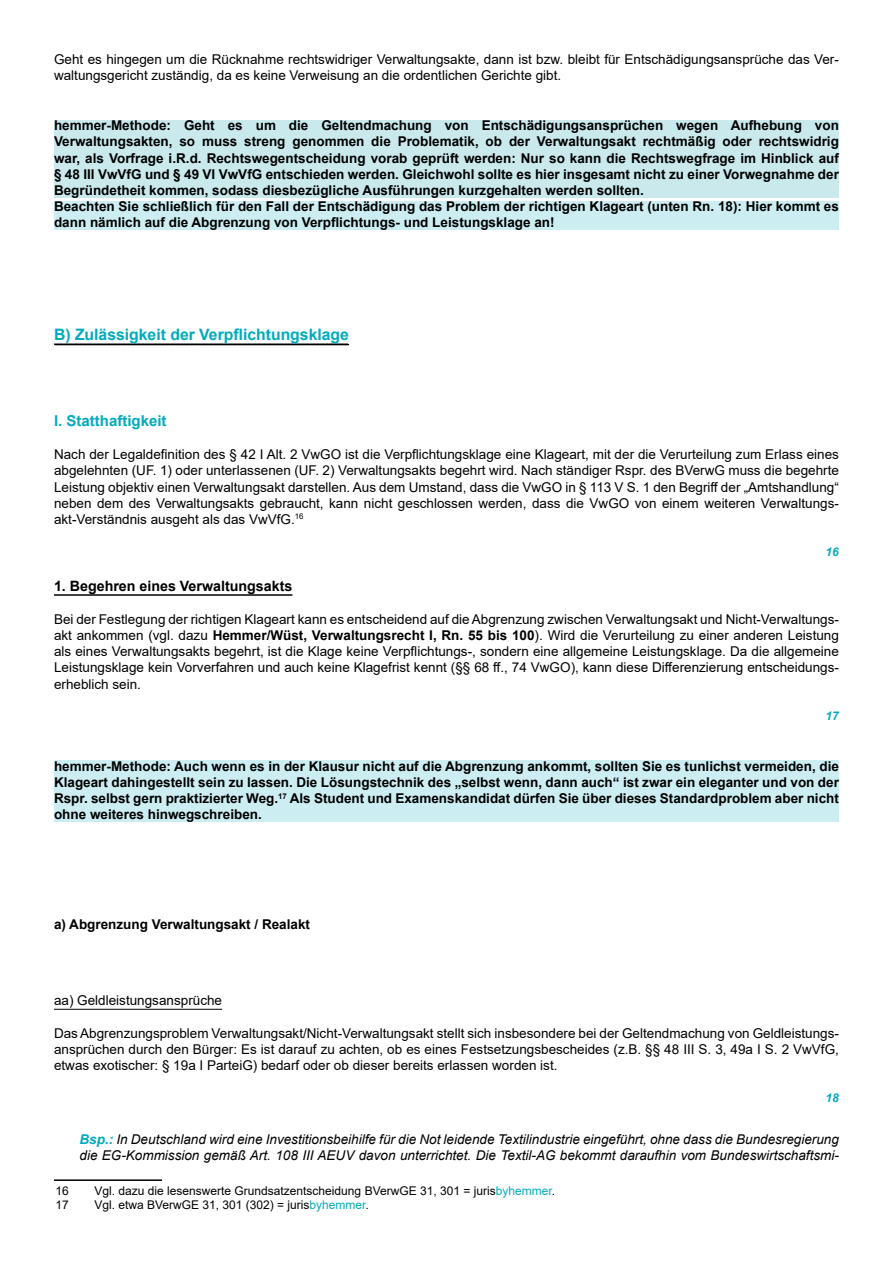
<style>
.page{position:relative;width:893px;height:1263px;background:#fff}
.page>*{position:absolute;margin:0;border:0;box-sizing:border-box;transform-origin:0 0}
.t1{font:700 15.75px "Arial";color:#00abbd}
.t2{font:700 15px "Arial";color:#00abbd}
.t3{font:700 14.25px "Arial";color:#000}
.t4{font:13.5px/16.2px "Arial";color:#000;text-align:justify}
.t5{font:700 13.5px/16.2px "Arial";color:#000}
.t6{font:italic 13.5px/16.2px "Arial";color:#000}
.t7{font:12px "Arial";color:#000}
.t8{font:italic 700 12px "Arial";color:#00abbd}
.s1{font-weight:700}
.s2{font-weight:700;color:#00abbd}
.s3{color:#00abbd}
</style>
<div class="page">
<div style="left:54px;top:120px;width:785px;height:78px;background:#c9e9ed"></div>
<div style="left:54px;top:201px;width:785px;height:29px;background:#cceef2"></div>
<svg style="left:54px;top:343px;width:295px;height:3px"></svg>
<hr style="left:54px;top:594px;width:238px;height:2px;background:#000">
<div style="left:54px;top:761px;width:785px;height:61px;background:#cceef2"></div>
<hr style="left:54px;top:1009px;width:168px;height:1px;background:#000">
<hr style="left:54px;top:1179px;width:108px;height:2px;background:#000">
<p class="t4" style="left:54px;top:51px;width:786px">Geht es hingegen um die Rücknahme rechtswidriger Verwaltungsakte, dann ist bzw. bleibt für Entschädigungsansprüche das Ver&shy;waltungsgericht zuständig, da es keine Verweisung an die ordentlichen Gerichte gibt.</p>
<p class="t5" style="left:54px;top:118px;width:786px">hemmer-Methode: Geht es um die Geltendmachung von Entschädigungsansprüchen wegen Aufhebung von Verwaltungsakten, so muss streng genommen die Problematik, ob der Verwaltungsakt rechtmäßig oder rechtswidrig war, als Vorfrage i.R.d. Rechtswegentscheidung vorab geprüft werden: Nur so kann die Rechtswegfrage im Hinblick auf § 48 III VwVfG und § 49 VI VwVfG entschieden werden. Gleichwohl sollte es hier insgesamt nicht zu einer Vorwegnahme der Begründetheit kommen, sodass diesbezügliche Ausführungen kurzgehalten werden sollten.<br>Beachten Sie schließlich für den Fall der Entschädigung das Problem der richtigen Klageart (unten Rn. 18): Hier kommt es dann nämlich auf die Abgrenzung von Verpflichtungs- und Leistungsklage an!</p>
<p class="t1" style="left:54px;top:323px;width:296px">B) Zulässigkeit der Verpflichtungsklage</p>
<p class="t2" style="left:54px;top:410px;width:114px">I. Statthaftigkeit</p>
<p class="t4" style="left:54px;top:446px;width:786px">Nach der Legaldefinition des § 42 I Alt. 2 VwGO ist die Verpflichtungsklage eine Klageart, mit der die Verurteilung zum Erlass eines abgelehnten (UF. 1) oder unterlassenen (UF. 2) Verwaltungsakts begehrt wird. Nach ständiger Rspr. des BVerwG muss die begehrte Leistung objektiv einen Verwaltungsakt darstellen. Aus dem Umstand, dass die VwGO in § 113 V S. 1 den Begriff der „Amtshandlung“ neben dem des Verwaltungsakts gebraucht, kann nicht geschlossen werden, dass die VwGO von einem weiteren Verwaltungs&shy;akt-Verständnis ausgeht als das VwVfG.<sup>16</sup></p>
<p class="t8" style="left:826px;top:544px;width:15px">16</p>
<p class="t3" style="left:54px;top:575px;width:240px">1. Begehren eines Verwaltungsakts</p>
<p class="t4" style="left:54px;top:611px;width:786px">Bei der Festlegung der richtigen Klageart kann es entscheidend auf die Abgrenzung zwischen Verwaltungsakt und Nicht-Verwaltungs&shy;akt ankommen (vgl. dazu <span class="s1">Hemmer/Wüst, Verwaltungsrecht I, Rn. 55 bis 100</span>). Wird die Verurteilung zu einer anderen Leistung als eines Verwaltungsakts begehrt, ist die Klage keine Verpflichtungs-, sondern eine allgemeine Leistungsklage. Da die allgemeine Leistungsklage kein Vorverfahren und auch keine Klagefrist kennt (§§ 68 ff., 74 VwGO), kann diese Differenzierung entscheidungs&shy;erheblich sein.</p>
<p class="t8" style="left:826px;top:708px;width:15px">17</p>
<p class="t5" style="left:54px;top:758px;width:786px;text-align:justify">hemmer-Methode: Auch wenn es in der Klausur nicht auf die Abgrenzung ankommt, sollten Sie es tunlichst vermeiden, die Klageart dahingestellt sein zu lassen. Die Lösungstechnik des „selbst wenn, dann auch“ ist zwar ein eleganter und von der Rspr. selbst gern praktizierter Weg.<sup>17</sup> Als Student und Examenskandidat dürfen Sie über dieses Standardproblem aber nicht ohne weiteres hinwegschreiben.</p>
<p class="t5" style="left:54px;top:916px;width:258px">a) Abgrenzung Verwaltungsakt / Realakt</p>
<p class="t4" style="left:54px;top:992px;width:170px">aa) Geldleistungsansprüche</p>
<p class="t4" style="left:54px;top:1025px;width:786px">Das Abgrenzungsproblem Verwaltungsakt/Nicht-Verwaltungsakt stellt sich insbesondere bei der Geltendmachung von Geldleistungs&shy;ansprüchen durch den Bürger: Es ist darauf zu achten, ob es eines Festsetzungsbescheides (z.B. §§ 48 III S. 3, 49a I S. 2 VwVfG, etwas exotischer: § 19a I ParteiG) bedarf oder ob dieser bereits erlassen worden ist.</p>
<p class="t8" style="left:826px;top:1090px;width:15px">18</p>
<p class="t6" style="left:80px;top:1131px;width:761px"><span class="s2">Bsp.:</span> In Deutschland wird eine Investitionsbeihilfe für die Not leidende Textilindustrie eingeführt, ohne dass die Bundesregierung die EG-Kommission gemäß Art. 108 III AEUV davon unterrichtet. Die Textil-AG bekommt daraufhin vom Bundeswirtschaftsmi-</p>
<p class="t7" style="left:56px;top:1182px;width:15px">16</p>
<p class="t7" style="left:94px;top:1182px;width:462px">Vgl. dazu die lesenswerte Grundsatzentscheidung BVerwGE 31, 301 = juris<span class="s3">byhemmer</span>.</p>
<p class="t7" style="left:56px;top:1196px;width:15px">17</p>
<p class="t7" style="left:94px;top:1196px;width:276px">Vgl. etwa BVerwGE 31, 301 (302) = juris<span class="s3">byhemmer</span>.</p>
</div>
